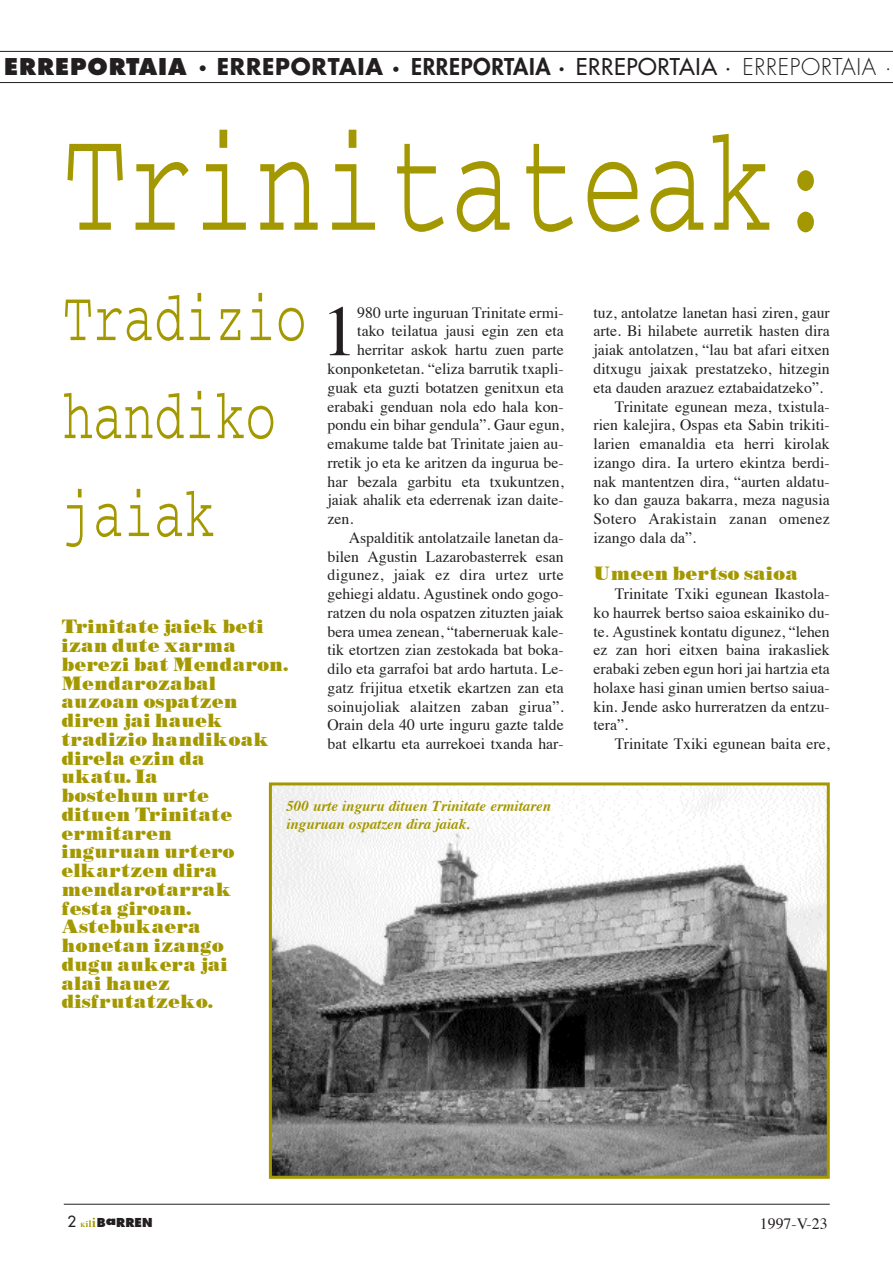
<style>
.page{position:relative;width:893px;height:1263px;background:#fff}
.page>*{position:absolute;margin:0;border:0;box-sizing:border-box;transform-origin:0 0}
.t1{font:152.55px "Courier";color:#a49800;scale:.71 1}
.t2{font:72.3px "Times";color:#231f20}
.t3{font:72px/97.9px "Courier";color:#a49800;scale:.71 1}
.t4{font:800 22.5px "Futura";letter-spacing:.04em;color:#231f20}
.t5{font:21px/18.8px "BODIDL Ybold";color:#a49800}
.t6{font:15.75px/18.8px "Times";color:#231f20;text-align:justify}
.t7{font:15.75px "Times";letter-spacing:.02em;color:#231f20}
.t8{font:italic 700 15px/18px "Times";color:#a49800}
.t9{font:15px "Futura";color:#231f20}
.t10{font:800 12px "Futura";letter-spacing:.01em;color:#231f20}
.s1{font-weight:700}
.s2{font-style:inherit}
.s3{font-weight:400}
.s4{font-weight:300}
.s5{font-family:"Times";font-weight:700;font-size:6.15px;color:#a49800}
.s6{font-family:"Times";font-weight:700;font-size:8.85px;color:#a49800}
.s7{font-family:"Times";font-weight:700;font-size:9.9px;color:#a49800}
.s8{font-family:"Times";font-weight:700;font-size:13.5px;color:#a49800}
</style>
<div class="page">
<hr style="left:64px;top:1204px;width:766px;height:1px;background:#231f20">
<svg style="left:0;top:51px;width:893px;height:32px"></svg>
<img style="left:273px;top:786px;width:553px;height:389px">
<div style="left:269px;top:782px;width:561px;height:397px;border:3px solid #a49800"></div>
<h3 class="t4" style="left:4px;top:56px;width:889px">ERREPORTAIA · <span class="s1">ERREPORTAIA ·</span> <span class="s2">ERREPORTAIA ·</span> <span class="s3">ERREPORTAIA ·</span> <span class="s4">ERREPORTAIA ·</span></h3>
<h1 class="t1" style="left:63px;top:134px;width:1093px">Trinitateak:</h1>
<h3 class="t3" style="left:63px;top:274px;width:345px">Tradizio handiko jaiak</h3>
<h2 class="t2" style="left:321px;top:301px;width:38px">1</h2>
<p class="t6" style="left:357px;top:304px;width:208px">980 urte inguruan Trinitate ermi-</p>
<p class="t6" style="left:357px;top:323px;width:208px">tako teilatua jausi egin zen eta</p>
<p class="t6" style="left:357px;top:342px;width:208px">herritar askok hartu zuen parte</p>
<p class="t6" style="left:327px;top:361px;width:238px">konponketetan. “eliza barrutik txapli-</p>
<p class="t6" style="left:327px;top:379px;width:238px">guak eta guzti botatzen genitxun eta</p>
<p class="t6" style="left:327px;top:398px;width:238px">erabaki genduan nola edo hala kon-</p>
<p class="t6" style="left:327px;top:417px;width:238px">pondu ein bihar gendula”. Gaur egun,</p>
<p class="t6" style="left:327px;top:436px;width:238px">emakume talde bat Trinitate jaien au-</p>
<p class="t6" style="left:327px;top:454px;width:238px">rretik jo eta ke aritzen da ingurua be-</p>
<p class="t6" style="left:327px;top:473px;width:238px">har bezala garbitu eta txukuntzen,</p>
<p class="t6" style="left:327px;top:492px;width:238px">jaiak ahalik eta ederrenak izan daite-</p>
<p class="t6" style="left:327px;top:511px;width:27px">zen.</p>
<p class="t6" style="left:349px;top:529px;width:216px">Aspalditik antolatzaile lanetan da-</p>
<p class="t6" style="left:327px;top:548px;width:238px">bilen Agustin Lazarobasterrek esan</p>
<p class="t7" style="left:327px;top:568px;width:238px">digunez, jaiak ez dira urtez urte</p>
<p class="t6" style="left:327px;top:586px;width:238px">gehiegi aldatu. Agustinek ondo gogo-</p>
<p class="t6" style="left:327px;top:604px;width:238px">ratzen du nola ospatzen zituzten jaiak</p>
<p class="t6" style="left:327px;top:623px;width:238px">bera umea zenean, “taberneruak kale-</p>
<p class="t6" style="left:327px;top:642px;width:238px">tik etortzen zian zestokada bat boka-</p>
<p class="t6" style="left:327px;top:661px;width:238px">dilo eta garrafoi bat ardo hartuta. Le-</p>
<p class="t6" style="left:327px;top:679px;width:238px">gatz frijitua etxetik ekartzen zan eta</p>
<p class="t6" style="left:327px;top:698px;width:238px">soinujoliak alaitzen zaban girua”.</p>
<p class="t6" style="left:327px;top:717px;width:238px">Orain dela 40 urte inguru gazte talde</p>
<p class="t6" style="left:327px;top:736px;width:238px">bat elkartu eta aurrekoei txanda har-</p>
<p class="t5" style="left:61px;top:617px;width:228px">Trinitate jaiek beti izan dute xarma berezi bat Mendaron.<br>Mendarozabal auzoan ospatzen diren jai hauek tradizio handikoak direla ezin da<br>ukatu. Ia<br>bostehun urte<br>dituen Trinitate ermitaren<br>inguruan urtero elkartzen dira mendarotarrak festa giroan.<br>Astebukaera honetan izango<br>dugu aukera jai<br>alai hauez disfrutatzeko.</p>
<p class="t8" style="left:286px;top:798px;width:266px">500 urte inguru dituen Trinitate ermitaren inguruan ospatzen dira jaiak.</p>
<p class="t6" style="left:593px;top:304px;width:238px">tuz, antolatze lanetan hasi ziren, gaur</p>
<p class="t6" style="left:593px;top:323px;width:238px">arte. Bi hilabete aurretik hasten dira</p>
<p class="t6" style="left:593px;top:342px;width:238px">jaiak antolatzen, “lau bat afari eitxen</p>
<p class="t6" style="left:593px;top:361px;width:238px">ditxugu jaixak prestatzeko, hitzegin</p>
<p class="t6" style="left:593px;top:379px;width:231px">eta dauden arazuez eztabaidatzeko”.</p>
<p class="t6" style="left:615px;top:398px;width:216px">Trinitate egunean meza, txistula-</p>
<p class="t6" style="left:593px;top:417px;width:238px">rien kalejira, Ospas eta Sabin trikiti-</p>
<p class="t6" style="left:593px;top:436px;width:238px">larien emanaldia eta herri kirolak</p>
<p class="t6" style="left:593px;top:454px;width:238px">izango dira. Ia urtero ekintza berdi-</p>
<p class="t6" style="left:593px;top:473px;width:238px">nak mantentzen dira, “aurten aldatu-</p>
<p class="t6" style="left:593px;top:492px;width:238px">ko dan gauza bakarra, meza nagusia</p>
<p class="t7" style="left:593px;top:512px;width:238px">Sotero Arakistain zanan omenez</p>
<p class="t6" style="left:593px;top:529px;width:104px">izango dala da”.</p>
<h3 class="t5" style="left:593px;top:564px;width:206px">Umeen bertso saioa</h3>
<p class="t6" style="left:593px;top:586px;width:238px;text-indent:21px">Trinitate Txiki egunean Ikastola&shy;ko haurrek bertso saioa eskainiko du&shy;te. Agustinek kontatu digunez, “lehen ez zan hori eitxen baina irakasliek erabaki zeben egun hori jai hartzia eta holaxe hasi ginan umien bertso saiua&shy;kin. Jende asko hurreratzen da entzu&shy;tera”.</p>
<p class="t6" style="left:615px;top:736px;width:216px">Trinitate Txiki egunean baita ere,</p>
<p class="t9" style="left:68px;top:1214px;width:10px">2</p>
<p class="t10" style="left:81px;top:1217px;width:74px"><span class="s5">K</span><span class="s6">i</span><span class="s7">l</span><span class="s8">i</span>BaRREN</p>
<p class="t6" style="left:760px;top:1216px;width:69px">1997-V-23</p>
</div>
